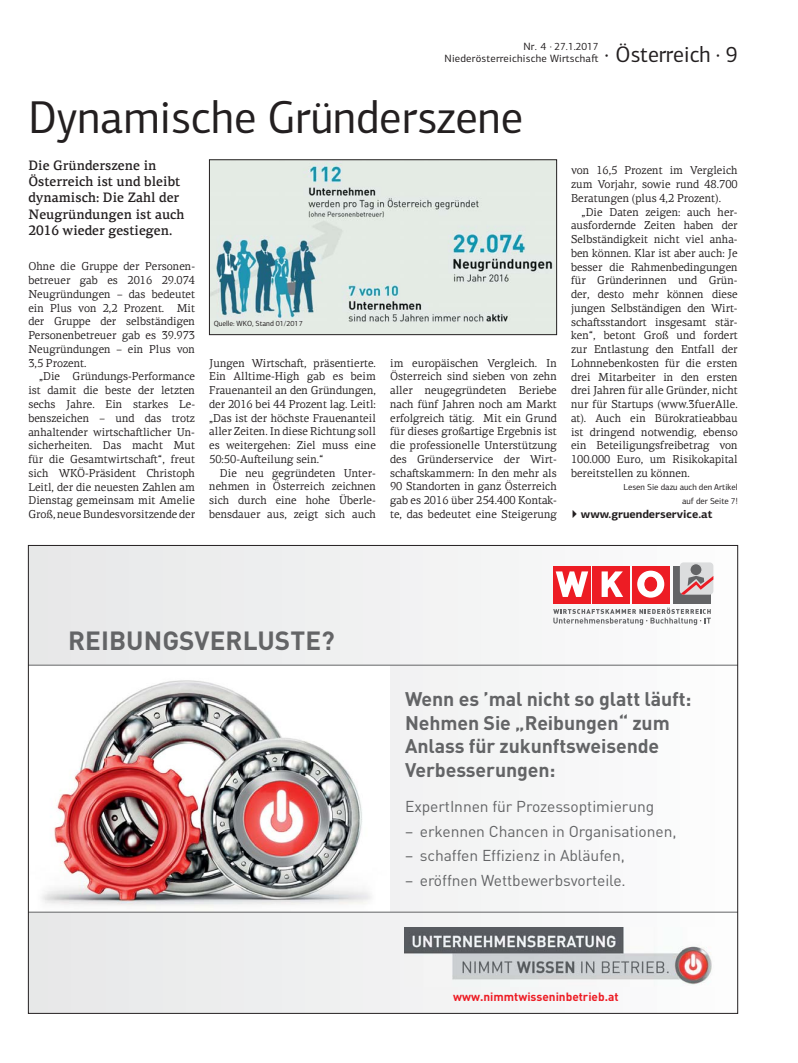
<style>
.page{position:relative;width:798px;height:1063px;background:#fff}
.page>*{position:absolute;margin:0;border:0;box-sizing:border-box;transform-origin:0 0}
.t1{font:46.25px "PF Centro Sans Pro";color:#231f20;scale:.96 1}
.t2{font:700 26px "DIN Pro";letter-spacing:.005em;color:#636466}
.t3{font:22.5px "PF Centro Sans Pro";color:#231f20;scale:.96 1}
.t4{font:700 19.5px/23.4px "DIN Pro";letter-spacing:-.005em;color:#636466}
.t5{font:15.62px "DIN Pro";letter-spacing:-.005em;color:#636466}
.t6{font:500 13.75px/16.2px "PF Centro Serif Pro";color:#231f20;scale:.96 1}
.t7{font:700 11.88px "DIN Pro";color:#ed1c24}
.t8{font:11.5px/13.8px "PF Centro Serif Pro";color:#231f20;text-align:justify;scale:.96 1}
.t9{font:700 11.5px "PF Centro Sans Pro";color:#231f20}
.t10{font:10.62px/11.9px "PF Centro Sans Pro";letter-spacing:.02em;color:#231f20;text-align:right}
.t11{font:8.75px/13.8px "PF Centro Sans Pro";color:#231f20;text-align:right}
.t12{font:7.5px "PF Centro Sans Pro";color:#231f20}
</style>
<div class="page">
<svg style="left:30px;top:547px;width:705px;height:465px"></svg>
<div style="left:673px;top:566px;width:37px;height:37px;background:#636466"></div>
<div style="left:631px;top:566px;width:38px;height:37px;background:#ed1c24"></div>
<div style="left:592px;top:566px;width:38px;height:37px;background:#ed1c24"></div>
<svg style="left:601px;top:571px;width:22px;height:26px"></svg>
<div style="left:553px;top:566px;width:37px;height:37px;background:#ed1c24"></div>
<svg style="left:555px;top:571px;width:33px;height:26px"></svg>
<svg style="left:637px;top:571px;width:27px;height:27px"></svg>
<div style="left:644px;top:577px;width:12px;height:14px;background:#ed1c24;border-radius:50%"></div>
<div style="left:644px;top:577px;width:12px;height:14px;border:1px solid #ed1c24;border-radius:50%"></div>
<div style="left:679px;top:562px;width:34px;height:33px;background:#dcddde;border-radius:4px"></div>
<div style="left:689px;top:564px;width:12px;height:12px;background:#636466;border-radius:50%"></div>
<div style="left:689px;top:563px;width:13px;height:13px;border:1px solid #dcddde;border-radius:50%"></div>
<svg style="left:680px;top:576px;width:33px;height:19px"></svg>
<svg style="left:553px;top:608px;width:157px;height:17px"></svg>
<img style="left:404px;top:928px;width:309px;height:58px">
<img style="left:211px;top:162px;width:343px;height:171px">
<div style="left:209px;top:160px;width:347px;height:175px;border:1px solid #231f20"></div>
<p class="t10" style="left:444px;top:42px;width:155px">Nr. 4 · 27.1.2017<br>Niederösterreichische Wirtscha-</p>
<h3 class="t3" style="left:604px;top:46px;width:140px">· Österreich · 9</h3>
<h1 class="t1" style="left:28px;top:100px;width:516px">Dynamische Gründerszene</h1>
<p class="t6" style="left:28px;top:159px;width:164px">Die Gründerszene in<br>Österreich ist und bleibt dynamisch: Die Zahl der<br>Neugründungen ist auch<br>2016 wieder gestiegen.</p>
<p class="t8" style="left:28px;top:261px;width:175px">Ohne die Gruppe der Personen&shy;betreuer gab es 2016 29.074<br>Neugründungen – das bedeutet ein Plus von 2,2 Prozent. Mit der Gruppe der selbständigen Personenbetreuer gab es 39.973<br>Neugründungen – ein Plus von 3,5 Prozent.</p>
<p class="t8" style="left:28px;top:371px;width:175px;text-indent:11px">„Die Gründungs-Performance ist damit die beste der letzten sechs Jahre. Ein starkes Le&shy;benszeichen – und das trotz anhaltender wirtscha-licher Un&shy;sicherheiten. Das macht Mut für die Gesamtwirtscha-“, freut sich WKÖ-Präsident Christoph Leitl, der die neuesten Zahlen am Dienstag gemeinsam mit Amelie Groß, neue Bundesvorsitzende der</p>
<p class="t12" style="left:213px;top:321px;width:91px">Quelle: WKO, Stand 01/2017</p>
<p class="t8" style="left:209px;top:357px;width:175px">Jungen Wirtscha-, präsentierte.<br>Ein Alltime-High gab es beim Frauenanteil an den Gründungen, der 2016 bei 44 Prozent lag. Leitl: „Das ist der höchste Frauenanteil aller Zeiten. In diese Richtung soll es weitergehen: Ziel muss eine 50:50-Au-eilung sein.“</p>
<p class="t8" style="left:209px;top:467px;width:175px;text-indent:11px">Die neu gegründeten Unter&shy;nehmen in Österreich zeichnen sich durch eine hohe Überle&shy;bensdauer aus, zeigt sich auch</p>
<p class="t8" style="left:390px;top:357px;width:175px">im europäischen Vergleich. In Österreich sind sieben von zehn aller neugegründeten Beriebe nach fünf Jahren noch am Markt erfolgreich tätig. Mit ein Grund für dieses großartige Ergebnis ist die professionelle Unterstützung des Gründerservice der Wirt&shy;scha-skammern: In den mehr als 90 Standorten in ganz Österreich gab es 2016 über 254.400 Kontak&shy;te, das bedeutet eine Steigerung</p>
<p class="t8" style="left:570px;top:165px;width:175px">von 16,5 Prozent im Vergleich zum Vorjahr, sowie rund 48.700<br>Beratungen (plus 4,2 Prozent).</p>
<p class="t8" style="left:570px;top:206px;width:175px;text-indent:11px">„Die Daten zeigen: auch her&shy;ausfordernde Zeiten haben der Selbständigkeit nicht viel anha&shy;ben können. Klar ist aber auch: Je besser die Rahmenbedingungen für Gründerinnen und Grün&shy;der, desto mehr können diese jungen Selbständigen den Wirt&shy;scha-sstandort insgesamt stär&shy;ken“, betont Groß und fordert zur Entlastung den Entfall der Lohnnebenkosten für die ersten drei Mitarbeiter in den ersten drei Jahren für alle Gründer, nicht nur für Startups (www.3fuerAlle. at). Auch ein Bürokratieabbau ist dringend notwendig, ebenso ein Beteiligungsfreibetrag von 100.000 Euro, um Risikokapital bereitstellen zu können.</p>
<p class="t11" style="left:623px;top:482px;width:116px">Lesen Sie dazu auch den Artikel auf der Seite 7!</p>
<p class="t9" style="left:580px;top:510px;width:133px">www.gruenderservice.at</p>
<h2 class="t2" style="left:68px;top:632px;width:268px">REIBUNGSVERLUSTE?</h2>
<h3 class="t4" style="left:405px;top:690px;width:288px">Wenn es ’mal nicht so glatt läuft:<br>Nehmen Sie „Reibungen“ zum<br>Anlass für zukunftsweisende<br>Verbesserungen:</h3>
<h3 class="t5" style="left:405px;top:798px;width:250px">ExpertInnen für Prozessoptimierung</h3>
<h3 class="t5" style="left:405px;top:822px;width:273px">– erkennen Chancen in Organisationen,</h3>
<h3 class="t5" style="left:405px;top:847px;width:221px">– schaffen Effizienz in Abläufen,</h3>
<h3 class="t5" style="left:405px;top:871px;width:222px">– eröffnen Wettbewerbsvorteile.</h3>
<p class="t7" style="left:453px;top:992px;width:167px">www.nimmtwisseninbetrieb.at</p>
</div>
